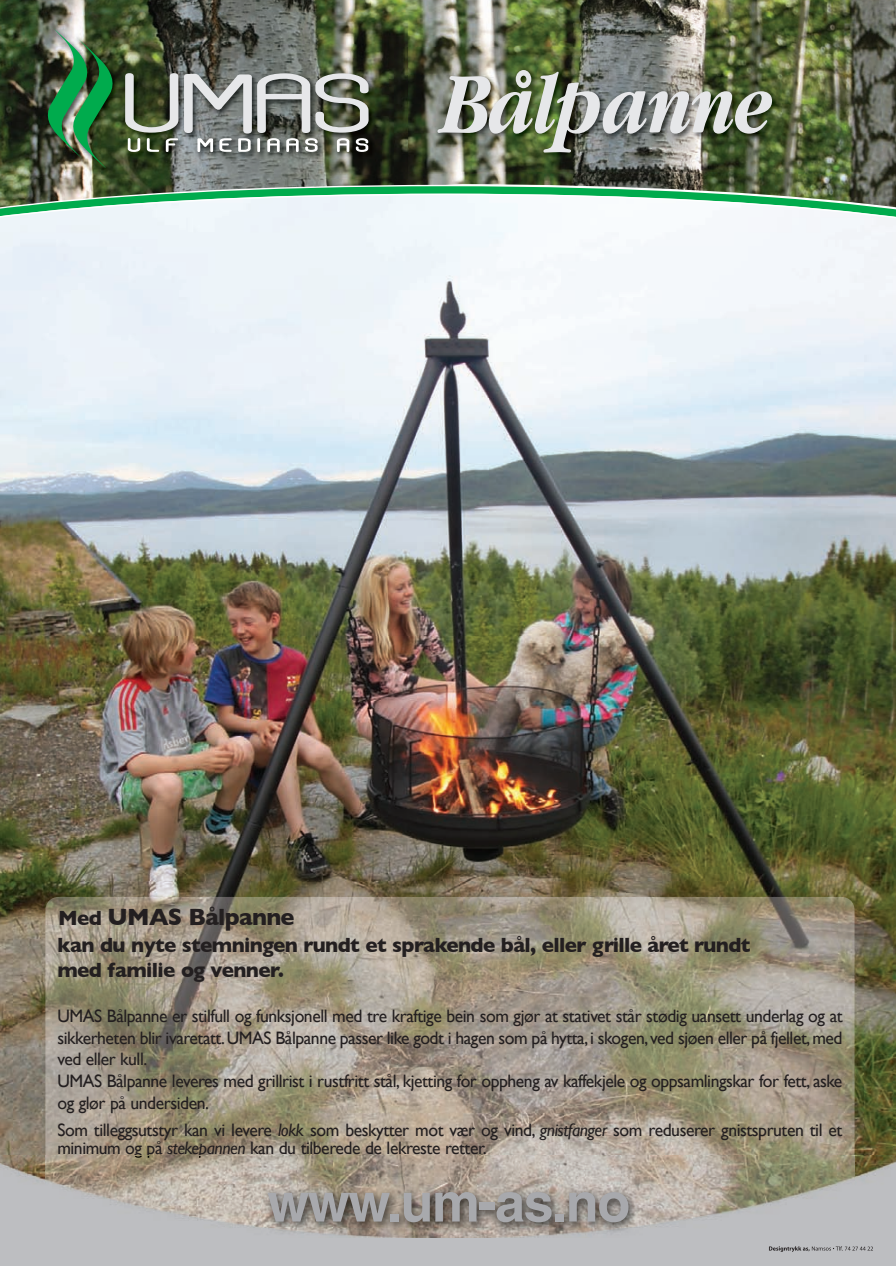
<style>
.page{position:relative;width:896px;height:1266px;background:#fff}
.page>*{position:absolute;margin:0;border:0;box-sizing:border-box;transform-origin:0 0}
.t1{font:italic 700 90px "Garamond";letter-spacing:-.015em;color:#e6e7e9;scale:.85 1}
.t2{font:700 24px "Gill Sans";letter-spacing:-.03em;color:#231f20}
.t3{font:700 21px/25.2px "Gill Sans";letter-spacing:-.03em;color:#231f20}
.t4{font:18px/21.6px "Gill Sans";letter-spacing:-.025em;color:#231f20}
.s1{font-size:21px}
.s2{font-style:italic}
</style>
<div class="page">
<img style="left:0;top:224px;width:896px;height:927px">
<img style="left:45px;top:897px;width:809px;height:254px">
<img style="left:0;top:0;width:896px;height:182px">
<svg style="left:0;top:1151px;width:896px;height:5px;background:#a69b88"></svg>
<svg style="left:0;top:182px;width:896px;height:42px"></svg>
<img style="left:407px;top:47px;width:489px;height:125px">
<img style="left:29px;top:16px;width:378px;height:163px">
<svg style="left:125px;top:73px;width:53px;height:79px;background:#6d7661"></svg>
<svg style="left:184px;top:73px;width:184px;height:79px;background:#8b8e8a"></svg>
<img style="left:48px;top:25px;width:68px;height:143px">
<div style="left:0;top:1237px;width:896px;height:29px;background:#bdbec1"></div>
<img style="left:0;top:1156px;width:896px;height:81px">
<svg style="left:135px;top:1156px;width:14px;height:1px"></svg>
<img style="left:769px;top:1246px;width:39px;height:5px">
<img style="left:812px;top:1246px;width:61px;height:4px">
<svg style="left:268px;top:1193px;width:122px;height:28px;background:#93908f"></svg>
<div style="left:390px;top:1213px;width:8px;height:8px;background:#a8a9ad"></div>
<svg style="left:404px;top:1192px;width:72px;height:30px;background:#928e8d"></svg>
<div style="left:480px;top:1203px;width:15px;height:7px;background:#a8a9ad"></div>
<svg style="left:496px;top:1192px;width:55px;height:30px;background:#959494"></svg>
<div style="left:555px;top:1213px;width:9px;height:8px;background:#a8a9ad"></div>
<svg style="left:569px;top:1192px;width:59px;height:30px;background:#9a9898"></svg>
<h1 class="t1" style="left:437px;top:72px;width:394px">Bålpanne</h1>
<h2 class="t2" style="left:58px;top:903px;width:238px"><span class="s1">Med</span> UMAS Bålpanne</h2>
<p class="t3" style="left:57px;top:932px;width:694px">kan du nyte stemningen rundt et sprakende bål, eller grille året rundt med familie og venner.</p>
<p class="t4" style="left:57px;top:1005px;width:786px">UMAS Bålpanne er stilfull og funksjonell med tre kraftige bein som gjør at stativet står stødig uansett underlag og at sikkerheten blir ivaretatt. UMAS Bålpanne passer like godt i hagen som på hytta, i skogen, ved sjøen eller på fjellet, med ved eller kull.<br>UMAS Bålpanne leveres med grillrist i rustfritt stål, kjetting for oppheng av kaffekjele og oppsamlingskar for fett, aske og glør på undersiden.</p>
<p class="t4" style="left:57px;top:1120px;width:786px;line-height:18px">Som tilleggsutstyr kan vi levere <span class="s2">lokk</span> som beskytter mot vær og vind, <span class="s2">gnistfanger</span> som reduserer gnistspruten til et minimum og på <span class="s2">stekepannen</span> kan du tilberede de lekreste retter.</p>
</div>
